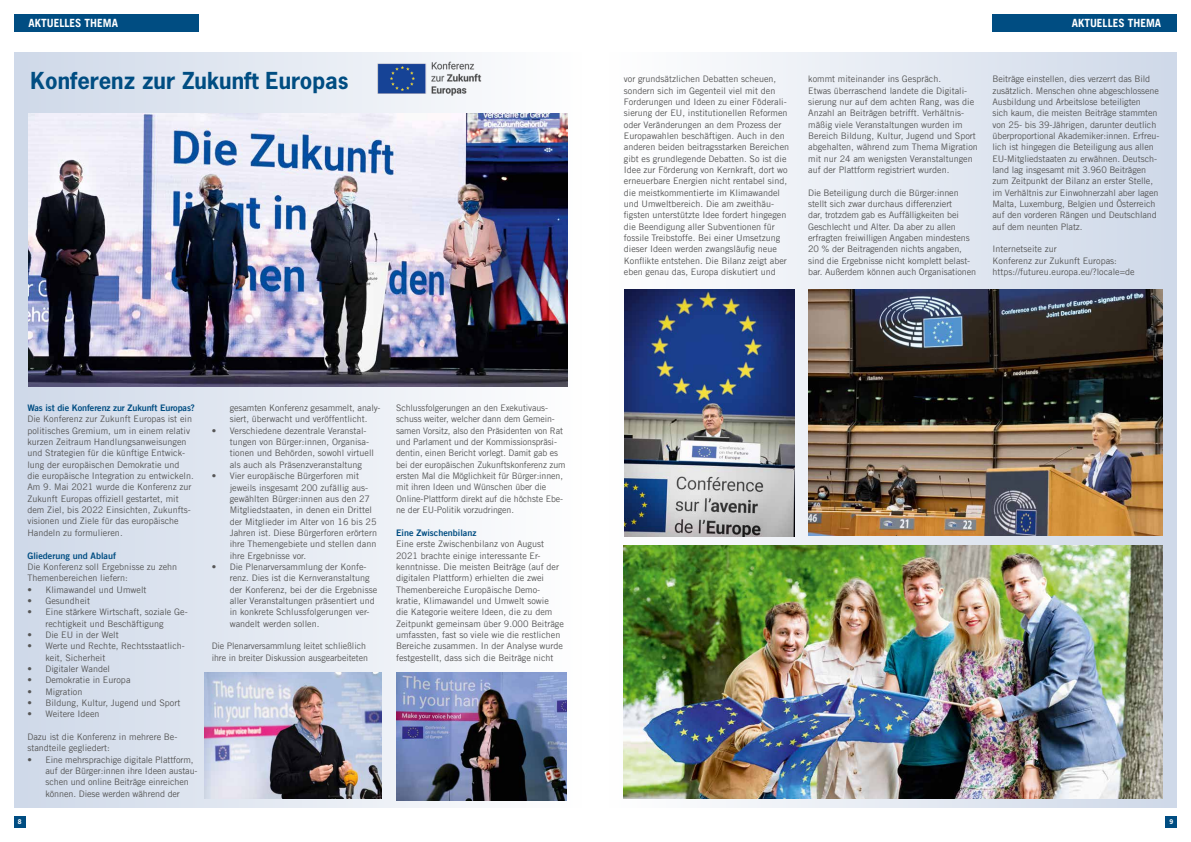
<style>
.page{position:relative;width:1191px;height:842px;background:#fff}
.page>*{position:absolute;margin:0;border:0;box-sizing:border-box;transform-origin:0 0}
.t1{font:700 22px "News Gothic Std";color:#004d82}
.t2{font:700 11.3px "Trade Gothic LT";color:#fff}
.t3{font:9px/11.3px "Trade Gothic LT";color:#565656}
.t4{font:9px "Trade Gothic LT Bold Two";color:#004d82}
.t5{font:700 6.1px "News Gothic Std";color:#fff}
</style>
<div class="page">
<div style="left:609px;top:52px;width:567px;height:756px;background:linear-gradient(to right,#fefefe,#cfd9e9)"></div>
<div style="left:14px;top:52px;width:567px;height:756px;background:linear-gradient(to right,#cfd9e9,#fcfcfd)"></div>
<div style="left:1165px;top:816px;width:12px;height:12px;background:#004d82"></div>
<div style="left:14px;top:816px;width:11px;height:12px;background:#004d82"></div>
<div style="left:992px;top:14px;width:185px;height:18px;background:#004d82"></div>
<div style="left:14px;top:14px;width:184px;height:18px;background:#004d82"></div>
<img style="left:808px;top:289px;width:354px;height:247px">
<img style="left:624px;top:546px;width:538px;height:253px">
<img style="left:624px;top:289px;width:170px;height:248px">
<img style="left:29px;top:114px;width:538px;height:273px">
<img style="left:205px;top:672px;width:177px;height:127px">
<img style="left:396px;top:673px;width:170px;height:127px">
<img style="left:366px;top:52px;width:158px;height:53px">
<p class="t2" style="left:29px;top:16px;width:91px">AKTUELLES THEMA</p>
<p class="t2" style="left:1071px;top:16px;width:91px">AKTUELLES THEMA</p>
<h1 class="t1" style="left:31px;top:66px;width:319px">Konferenz zur Zukunft Europas</h1>
<p class="t4" style="left:27px;top:402px;width:169px">Was ist die Konferenz zur Zukunft Europas?</p>
<p class="t3" style="left:27px;top:413px;width:168px">Die Konferenz zur Zukunft Europas ist ein politisches Gremium, um in einem relativ kurzen Zeitraum Handlungsanweisungen und Strategien für die künftige Entwick&shy;lung der europäischen Demokratie und die europäische Integration zu entwickeln.<br>Am 9. Mai 2021 wurde die Konferenz zur Zukunft Europas offiziell gestartet, mit dem Ziel, bis 2022 Einsichten, Zukunfts&shy;visionen und Ziele für das europäische Handeln zu formulieren.</p>
<p class="t4" style="left:27px;top:550px;width:90px">Gliederung und Ablauf</p>
<p class="t3" style="left:27px;top:561px;width:151px">Die Konferenz soll Ergebnisse zu zehn<br>Themenbereichen liefern:</p>
<p class="t3" style="left:27px;top:584px;width:121px">• Klimawandel und Umwelt</p>
<p class="t3" style="left:27px;top:595px;width:64px">• Gesundheit</p>
<p class="t3" style="left:45px;top:606px;width:144px;text-indent:-18px">• Eine stärkere Wirtschaft, soziale Ge&shy;rechtigkeit und Beschäftigung</p>
<p class="t3" style="left:27px;top:629px;width:93px">• Die EU in der Welt</p>
<p class="t3" style="left:45px;top:640px;width:141px;text-indent:-18px">• Werte und Rechte, Rechtsstaatlich&shy;keit, Sicherheit</p>
<p class="t3" style="left:27px;top:663px;width:84px">• Digitaler Wandel</p>
<p class="t3" style="left:27px;top:674px;width:104px">• Demokratie in Europa</p>
<p class="t3" style="left:27px;top:686px;width:56px">• Migration</p>
<p class="t3" style="left:27px;top:697px;width:154px">• Bildung, Kultur, Jugend und Sport</p>
<p class="t3" style="left:27px;top:708px;width:74px">• Weitere Ideen</p>
<p class="t3" style="left:27px;top:731px;width:151px">Dazu ist die Konferenz in mehrere Be&shy;standteile gegliedert:</p>
<p class="t3" style="left:45px;top:754px;width:154px;text-indent:-18px">• Eine mehrsprachige digitale Plattform, auf der Bürger:innen ihre Ideen austau&shy;schen und online Beiträge einreichen können. Diese werden während der</p>
<p class="t3" style="left:230px;top:402px;width:152px">gesamten Konferenz gesammelt, analy&shy;siert, überwacht und veröffentlicht.</p>
<p class="t3" style="left:230px;top:425px;width:146px;text-indent:-18px">• Verschiedene dezentrale Veranstal&shy;tungen von Bürger:innen, Organisa&shy;tionen und Behörden, sowohl virtuell als auch als Präsenzveranstaltung</p>
<p class="t3" style="left:230px;top:470px;width:149px;text-indent:-18px">• Vier europäische Bürgerforen mit jeweils insgesamt 200 zufällig aus&shy;gewählten Bürger:innen aus den 27<br>Mitgliedstaaten, in denen ein Drittel der Mitglieder im Alter von 16 bis 25<br>Jahren ist. Diese Bürgerforen erörtern ihre Themengebiete und stellen dann ihre Ergebnisse vor.</p>
<p class="t3" style="left:230px;top:561px;width:149px;text-indent:-18px">• Die Plenarversammlung der Konfe&shy;renz. Dies ist die Kernveranstaltung der Konferenz, bei der die Ergebnisse aller Veranstaltungen präsentiert und in konkrete Schlussfolgerungen ver&shy;wandelt werden sollen.</p>
<p class="t3" style="left:212px;top:640px;width:158px">Die Plenarversammlung leitet schließlich ihre in breiter Diskussion ausgearbeiteten</p>
<p class="t3" style="left:396px;top:402px;width:171px">Schlussfolgerungen an den Exekutivaus&shy;schuss weiter, welcher dann dem Gemein&shy;samen Vorsitz, also den Präsidenten von Rat und Parlament und der Kommissionspräsi&shy;dentin, einen Bericht vorlegt. Damit gab es bei der europäischen Zukunftskonferenz zum ersten Mal die Möglichkeit für Bürger:innen, mit ihren Ideen und Wünschen über die Online-Plattform direkt auf die höchste Ebe&shy;ne der EU-Politik vorzudringen.</p>
<p class="t4" style="left:396px;top:527px;width:82px">Eine Zwischenbilanz</p>
<p class="t3" style="left:396px;top:538px;width:169px">Eine erste Zwischenbilanz von August 2021 brachte einige interessante Er&shy;kenntnisse. Die meisten Beiträge (auf der digitalen Plattform) erhielten die zwei Themenbereiche Europäische Demo&shy;kratie, Klimawandel und Umwelt sowie<br>die Kategorie weitere Ideen, die zu dem Zeitpunkt gemeinsam über 9.000 Beiträge umfassten, fast so viele wie die restlichen Bereiche zusammen. In der Analyse wurde festgestellt, dass sich die Beiträge nicht</p>
<p class="t3" style="left:624px;top:73px;width:167px">vor grundsätzlichen Debatten scheuen, sondern sich im Gegenteil viel mit den Forderungen und Ideen zu einer Föderali&shy;sierung der EU, institutionellen Reformen oder Veränderungen an dem Prozess der Europawahlen beschäftigen. Auch in den anderen beiden beitragsstarken Bereichen gibt es grundlegende Debatten. So ist die Idee zur Förderung von Kernkraft, dort wo erneuerbare Energien nicht rentabel sind, die meistkommentierte im Klimawandel und Umweltbereich. Die am zweithäu&shy;figsten unterstützte Idee fordert hingegen die Beendigung aller Subventionen für fossile Treibstoffe. Bei einer Umsetzung dieser Ideen werden zwangsläufig neue Konflikte entstehen. Die Bilanz zeigt aber eben genau das, Europa diskutiert und</p>
<p class="t3" style="left:992px;top:73px;width:168px">Beiträge einstellen, dies verzerrt das Bild zusätzlich. Menschen ohne abgeschlossene Ausbildung und Arbeitslose beteiligten<br>sich kaum, die meisten Beiträge stammten von 25- bis 39-Jährigen, darunter deutlich überproportional Akademiker:innen. Erfreu&shy;lich ist hingegen die Beteiligung aus allen EU-Mitgliedstaaten zu erwähnen. Deutsch&shy;land lag insgesamt mit 3.960 Beiträgen zum Zeitpunkt der Bilanz an erster Stelle, im Verhältnis zur Einwohnerzahl aber lagen Malta, Luxemburg, Belgien und Österreich auf den vorderen Rängen und Deutschland auf dem neunten Platz.</p>
<p class="t3" style="left:808px;top:73px;width:171px">kommt miteinander ins Gespräch.<br>Etwas überraschend landete die Digitali&shy;sierung nur auf dem achten Rang, was die Anzahl an Beiträgen betrifft. Verhältnis&shy;mäßig viele Veranstaltungen wurden im Bereich Bildung, Kultur, Jugend und Sport abgehalten, während zum Thema Migration mit nur 24 am wenigsten Veranstaltungen auf der Plattform registriert wurden.</p>
<p class="t3" style="left:808px;top:187px;width:170px">Die Beteiligung durch die Bürger:innen stellt sich zwar durchaus differenziert<br>dar, trotzdem gab es Auffälligkeiten bei Geschlecht und Alter. Da aber zu allen erfragten freiwilligen Angaben mindestens 20 % der Beitragenden nichts angaben, sind die Ergebnisse nicht komplett belast&shy;bar. Außerdem können auch Organisationen</p>
<p class="t3" style="left:992px;top:243px;width:144px">Internetseite zur<br>Konferenz zur Zukunft Europas: https://futureu.europa.eu/?locale=de</p>
<p class="t5" style="left:18px;top:818px;width:5px">8</p>
<p class="t5" style="left:1169px;top:818px;width:5px">9</p>
</div>
